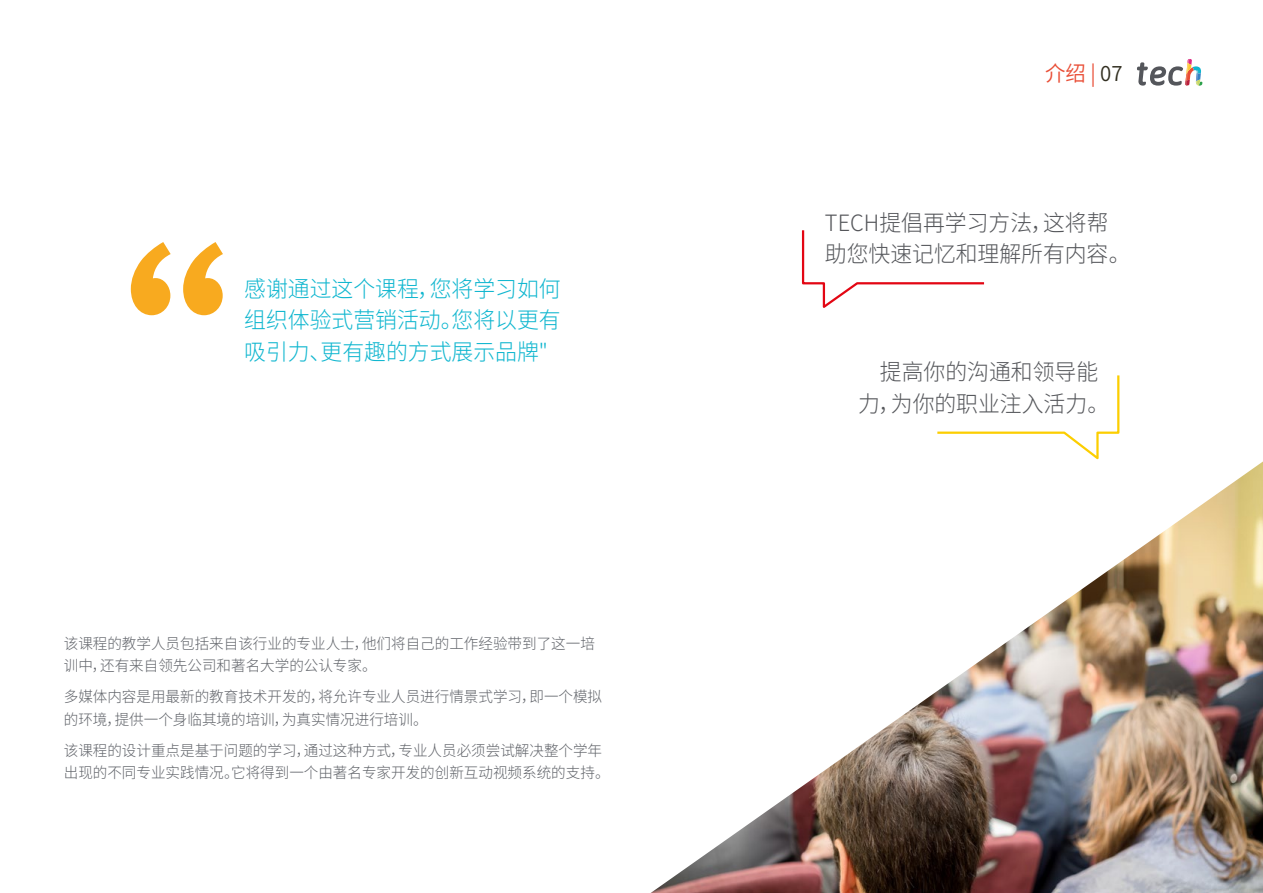
<style>
.page{position:relative;width:1263px;height:893px;background:#fff}
.page>*{position:absolute;margin:0;border:0;box-sizing:border-box;transform-origin:0 0}
.t1{font:300 22.5px/31.5px "Source Han Sans CN";color:#55575b;text-align:center}
.t2{font:300 22.5px/31.5px "Source Han Sans CN";color:#0fb6cf;text-align:justify}
.t3{font:21px "Source Han Sans CN";color:#e94d35}
.t4{font:300 15px/22.5px "Source Han Sans CN";color:#61646a}
.s1{color:#312e20}
</style>
<div class="page">
<svg style="left:131px;top:242px;width:92px;height:73px"></svg>
<img style="left:651px;top:461px;width:612px;height:432px">
<svg style="left:935px;top:375px;width:185px;height:88px"></svg>
<svg style="left:801px;top:230px;width:184px;height:78px"></svg>
<svg style="left:1137px;top:59px;width:65px;height:27px"></svg>
<h1 class="t2" style="left:244px;top:273px;width:318px">感谢通过这个课程，您将学习如何组织体验式营销活动。您将以更有吸引力、更有趣的方式展示品牌"</h1>
<p class="t4" style="left:64px;top:632px;width:533px">该课程的教学人员包括来自该行业的专业人士，他们将自己的工作经验带到了这一培训中，还有来自领先公司和著名大学的公认专家。</p>
<p class="t4" style="left:64px;top:686px;width:540px">多媒体内容是用最新的教育技术开发的，将允许专业人员进行情景式学习，即一个模拟的环境，提供一个身临其境的培训，为真实情况进行培训。</p>
<p class="t4" style="left:64px;top:739px;width:547px">该课程的设计重点是基于问题的学习，通过这种方式，专业人员必须尝试解决整个学年出现的不同专业实践情况。它将得到一个由著名专家开发的创新互动视频系统的支持。</p>
<h2 class="t3" style="left:1045px;top:61px;width:79px">介绍 | <span class="s1">07</span></h2>
<h1 class="t1" style="left:825px;top:207px;width:307px;text-align:left">TECH提倡再学习方法，这将帮助您快速记忆和理解所有内容。</h1>
<h1 class="t1" style="left:858px;top:357px;width:253px">提高你的沟通和领导能<br>力，为你的职业注入活力。</h1>
</div>
